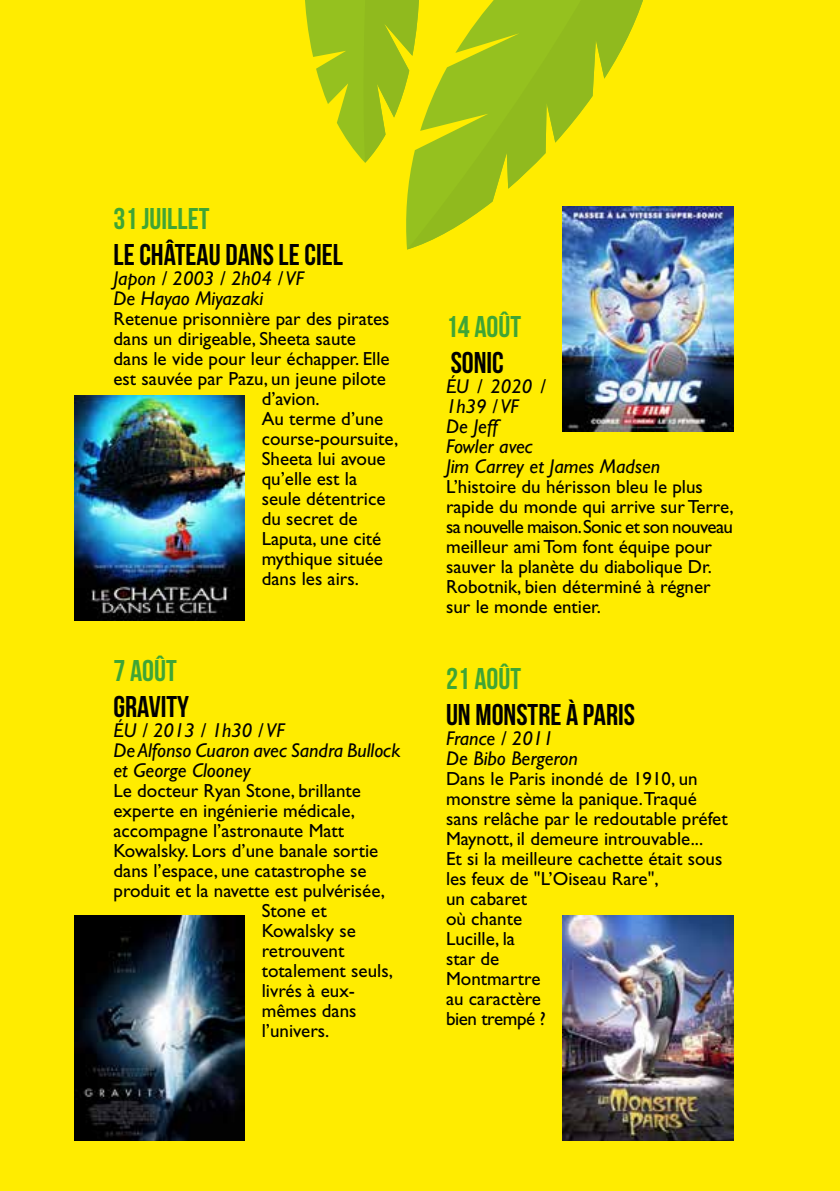
<style>
.page{position:relative;width:840px;height:1191px;background:#fff}
.page>*{position:absolute;margin:0;border:0;box-sizing:border-box;transform-origin:0 0}
.t1{font:30px "Bebas Neue";color:#000}
.t2{font:30px "Bebas Neue";color:#3fa535}
.t3{font:italic 20px/20px "Gill Sans Std";color:#000}
.t4{font:19px/20px "Gill Sans Std";color:#000}
</style>
<div class="page">
<div style="left:0;top:0;width:839px;height:1191px;background:#ffec00"></div>
<img style="left:74px;top:915px;width:170px;height:225px">
<img style="left:74px;top:395px;width:170px;height:225px">
<img style="left:562px;top:915px;width:170px;height:225px">
<img style="left:562px;top:206px;width:170px;height:226px">
<svg style="left:407px;top:0;width:240px;height:249px;fill:#95c11e"></svg>
<svg style="left:305px;top:0;width:116px;height:163px"></svg>
<h1 class="t2" style="left:113px;top:202px;width:97px">31 JUILLET</h1>
<h1 class="t1" style="left:113px;top:238px;width:231px">LE CHÂTEAU DANS LE CIEL</h1>
<p class="t3" style="left:113px;top:268px;width:192px">Japon / 2003 / 2h04 / VF<br>De Hayao Miyazaki</p>
<p class="t4" style="left:113px;top:309px;width:277px">Retenue prisonnière par des pirates</p>
<p class="t4" style="left:113px;top:329px;width:244px">dans un dirigeable, Sheeta saute</p>
<p class="t4" style="left:113px;top:349px;width:277px">dans le vide pour leur échapper. Elle</p>
<p class="t4" style="left:113px;top:369px;width:274px">est sauvée par Pazu, un jeune pilote</p>
<p class="t4" style="left:261px;top:389px;width:59px">d’avion.</p>
<p class="t4" style="left:261px;top:409px;width:123px">Au terme d’une</p>
<p class="t4" style="left:261px;top:429px;width:138px">course-poursuite,</p>
<p class="t4" style="left:261px;top:449px;width:125px">Sheeta lui avoue</p>
<p class="t4" style="left:261px;top:469px;width:97px">qu’elle est la</p>
<p class="t4" style="left:261px;top:489px;width:125px">seule détentrice</p>
<p class="t4" style="left:261px;top:509px;width:97px">du secret de</p>
<p class="t4" style="left:261px;top:529px;width:121px">Laputa, une cité</p>
<p class="t4" style="left:261px;top:549px;width:123px">mythique située</p>
<p class="t4" style="left:261px;top:569px;width:99px">dans les airs.</p>
<h1 class="t2" style="left:113px;top:654px;width:65px">7 AOÛT</h1>
<h1 class="t1" style="left:113px;top:690px;width:77px">GRAVITY</h1>
<p class="t3" style="left:113px;top:720px;width:288px">ÉU / 2013 / 1h30 / VF<br>De Alfonso Cuaron avec Sandra Bullock et George Clooney</p>
<p class="t4" style="left:113px;top:781px;width:249px">Le docteur Ryan Stone, brillante</p>
<p class="t4" style="left:113px;top:801px;width:243px">experte en ingénierie médicale,</p>
<p class="t4" style="left:113px;top:821px;width:232px">accompagne l’astronaute Matt</p>
<p class="t4" style="left:113px;top:841px;width:266px">Kowalsky. Lors d’une banale sortie</p>
<p class="t4" style="left:113px;top:861px;width:254px">dans l’espace, une catastrophe se</p>
<p class="t4" style="left:113px;top:881px;width:273px">produit et la navette est pulvérisée,</p>
<p class="t4" style="left:261px;top:901px;width:66px">Stone et</p>
<p class="t4" style="left:261px;top:921px;width:95px">Kowalsky se</p>
<p class="t4" style="left:261px;top:941px;width:84px">retrouvent</p>
<p class="t4" style="left:261px;top:961px;width:132px">totalement seuls,</p>
<p class="t4" style="left:261px;top:981px;width:95px">livrés à eux-</p>
<p class="t4" style="left:261px;top:1001px;width:96px">mêmes dans</p>
<p class="t4" style="left:261px;top:1021px;width:69px">l’univers.</p>
<h1 class="t2" style="left:446px;top:310px;width:77px">14 AOÛT</h1>
<h1 class="t1" style="left:450px;top:346px;width:55px">SONIC</h1>
<p class="t3" style="left:446px;top:376px;width:216px">ÉU / 2020 /<br>1h39 / VF<br>De Jeff<br>Fowler avec<br>Jim Carrey et James Madsen</p>
<p class="t4" style="left:446px;top:477px;width:289px">L’histoire du hérisson bleu le plus rapide du monde qui arrive sur Terre, sa nouvelle maison.Sonic et son nouveau meilleur ami Tom font équipe pour sauver la planète du diabolique Dr.<br>Robotnik, bien déterminé à régner sur le monde entier.</p>
<h1 class="t2" style="left:446px;top:662px;width:77px">21 AOÛT</h1>
<h1 class="t1" style="left:446px;top:698px;width:190px">UN MONSTRE À PARIS</h1>
<p class="t3" style="left:446px;top:728px;width:133px">France / 2011<br>De Bibo Bergeron</p>
<p class="t4" style="left:446px;top:769px;width:283px">Dans le Paris inondé de 1910, un monstre sème la panique.Traqué sans relâche par le redoutable préfet<br>Maynott, il demeure introuvable...<br>Et si la meilleure cachette était sous les feux de "L’Oiseau Rare",<br>un cabaret<br>où chante<br>Lucille, la<br>star de<br>Montmartre<br>au caractère<br>bien trempé ?</p>
</div>
